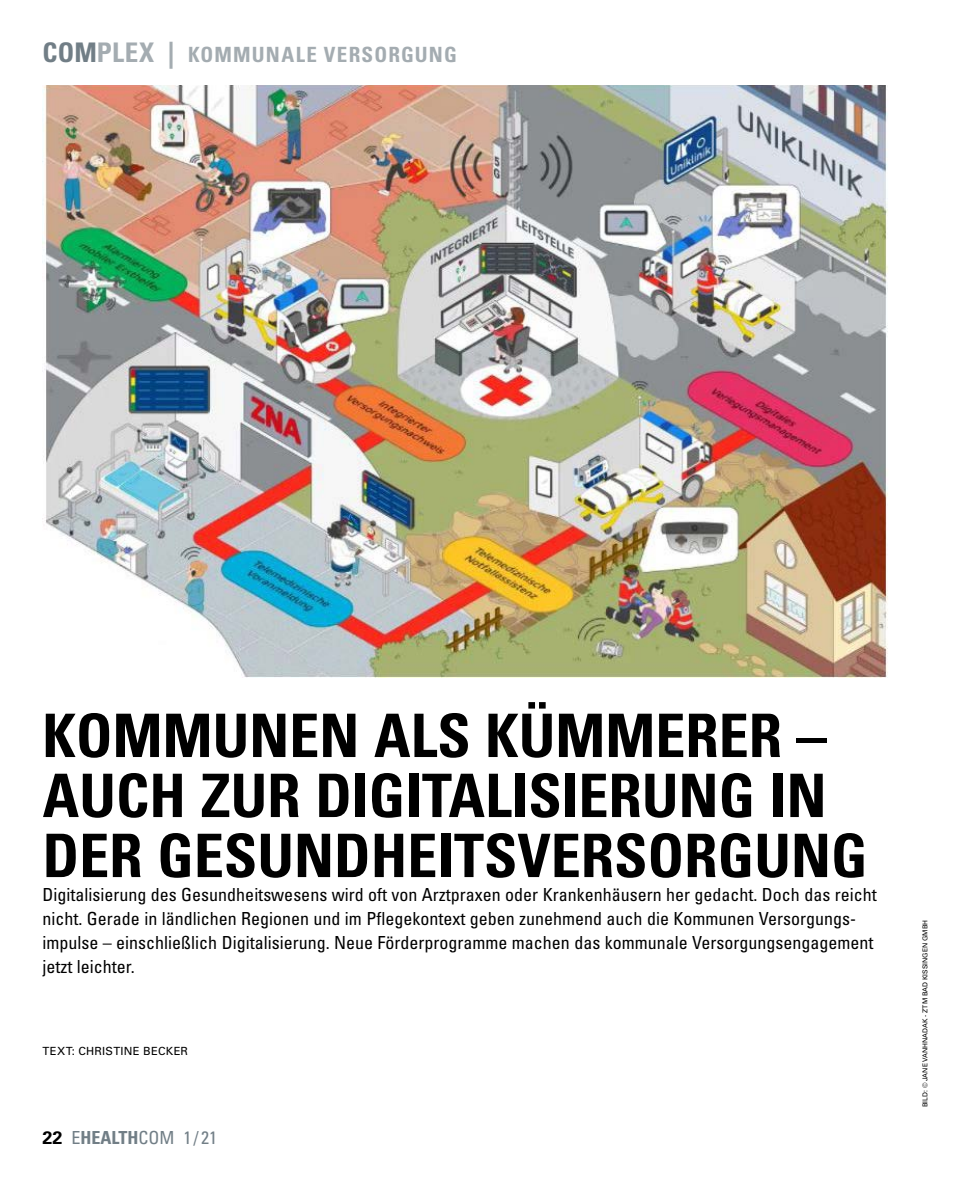
<style>
.page{position:relative;width:957px;height:1191px;background:#fff}
.page>*{position:absolute;margin:0;border:0;box-sizing:border-box;transform-origin:0 0}
.t1{font:700 condensed 60px/60px "Univers LT Std";color:#000}
.t2{font:700 condensed 21px "Univers LT Std";letter-spacing:.055em;color:#a4acb1}
.t3{font:condensed 18px/24px "Univers LT Std";color:#000}
.t4{font:condensed 18px "Univers LT Std";color:#717e86}
.t5{font:11.25px "Univers LT Std";letter-spacing:.025em;color:#000}
.t6{font:6.75px "Univers LT Std";color:#000}
.s1{font-size:27px;color:#717e86}
.s2{font-size:27px}
.s3{font-weight:700;font-stretch:normal;color:#000}
.s4{font-weight:700}
</style>
<div class="page">
<img style="left:43px;top:85px;width:845px;height:592px">
<p class="t2" style="left:43px;top:42px;width:416px"><span class="s1">COM</span><span class="s2">PLEX |</span> KOMMUNALE VERSORGUNG</p>
<h1 class="t1" style="left:43px;top:705px;width:826px">KOMMUNEN ALS KÜMMERER –<br>AUCH ZUR DIGITALISIERUNG IN<br>DER GESUNDHEITSVERSORGUNG</h1>
<p class="t3" style="left:43px;top:882px;width:835px">Digitalisierung des Gesundheitswesens wird oft von Arztpraxen oder Krankenhäusern her gedacht. Doch das reicht nicht. Gerade in ländlichen Regionen und im Pflegekontext geben zunehmend auch die Kommunen Versorgungs&shy;impulse – einschließlich Digitalisierung. Neue Förderprogramme machen das kommunale Versorgungsengagement jetzt leichter.</p>
<p class="t5" style="left:43px;top:1044px;width:147px">TEXT: CHRISTINE BECKER</p>
<p class="t4" style="left:43px;top:1126px;width:176px"><span class="s3">22</span> E<span class="s4">HEALTH</span>COM 1 / 21</p>
<p class="t6" style="left:921px;top:1107px;width:188px;rotate:-90deg">BILD: © JANE VANHNADAK - ZTM BAD KISSINGEN GMBH</p>
</div>
